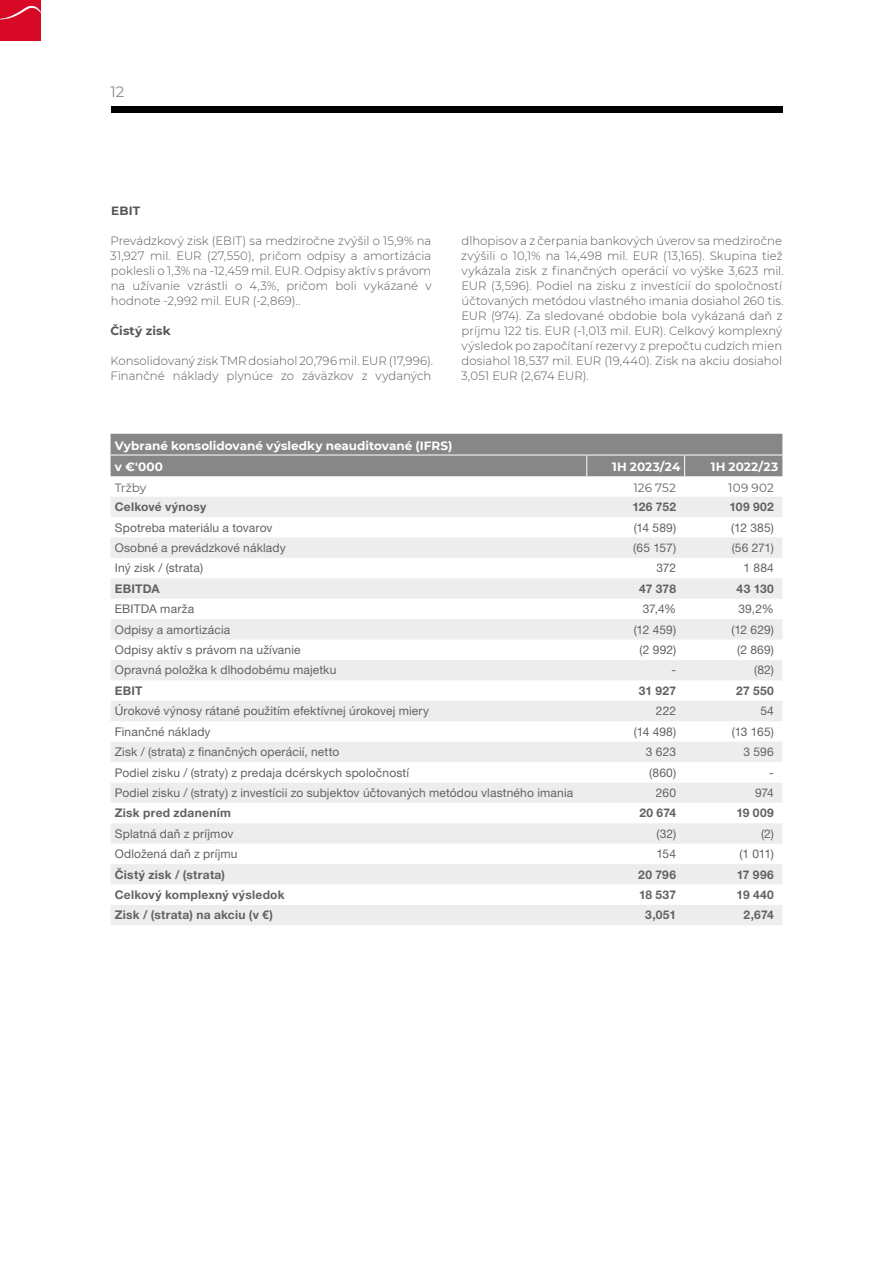
<style>
.page{position:relative;width:893px;height:1263px;background:#fff}
.page>*{position:absolute;margin:0;border:0;box-sizing:border-box;transform-origin:0 0}
.t1{font:15px "Montserrat";color:#878787}
.hlavny_text{font:300 12px/15px "Montserrat";letter-spacing:.005em;color:#575756}
.hlavny_text-2{font:12px "Helvetica Neue LT Pro";letter-spacing:.01em;color:#626261}
.hlavny_text-3{font:700 12px "Helvetica Neue LT Pro";letter-spacing:.02em;color:#626261}
.hlavny_text-4{font:700 12px "Montserrat";letter-spacing:.005em;color:#fff}
.hlavny_text-5{font:12px "Montserrat";letter-spacing:.005em;color:#626261}
.hlavny_text-6{font:700 12px "Montserrat";letter-spacing:.015em;color:#575756}
</style>
<div class="page">
<div style="left:111px;top:107px;width:671px;height:6px;background:#000"></div>
<div style="left:0;top:0;width:41px;height:41px;background:#d70926"></div>
<svg style="left:0;top:6px;width:41px;height:13px"></svg>
<svg style="left:111px;top:497px;width:671px;height:265px;fill:#ededed"></svg>
<div style="left:111px;top:783px;width:671px;height:20px;background:#ededed"></div>
<svg style="left:111px;top:823px;width:671px;height:61px;fill:#ededed"></svg>
<div style="left:111px;top:905px;width:671px;height:20px;background:#ededed"></div>
<div style="left:111px;top:434px;width:671px;height:42px;background:#878787"></div>
<p class="t1" style="left:111px;top:82px;width:15px">12</p>
<p class="hlavny_text-6" style="left:111px;top:202px;width:31px">EBIT</p>
<p class="hlavny_text" style="left:110px;top:233px;width:323px;text-align:justify">Prevádzkový zisk (EBIT) sa medziročne zvýšil o 15,9% na 31,927 mil. EUR (27,550), pričom odpisy a amortizácia poklesli o 1,3% na -12,459 mil. EUR. Odpisy aktív s právom na užívanie vzrástli o 4,3%, pričom boli vykázané v hodnote -2,992 mil. EUR (-2,869)..</p>
<p class="hlavny_text-6" style="left:110px;top:322px;width:62px">Čistý zisk</p>
<p class="hlavny_text" style="left:111px;top:353px;width:324px">Konsolidovaný zisk TMR dosiahol 20,796 mil. EUR (17,996).<br>Finančné náklady plynúce zo záväzkov z vydaných</p>
<p class="hlavny_text" style="left:461px;top:233px;width:324px">dlhopisov a z čerpania bankových úverov sa medziročne zvýšili o 10,1% na 14,498 mil. EUR (13,165). Skupina tiež vykázala zisk z finančných operácií vo výške 3,623 mil.<br>EUR (3,596). Podiel na zisku z investícií do spoločností účtovaných metódou vlastného imania dosiahol 260 tis.<br>EUR (974). Za sledované obdobie bola vykázaná daň z príjmu 122 tis. EUR (-1,013 mil. EUR). Celkový komplexný výsledok po započítaní rezervy z prepočtu cudzích mien dosiahol 18,537 mil. EUR (19,440). Zisk na akciu dosiahol 3,051 EUR (2,674 EUR).</p>
<p class="hlavny_text-4" style="left:115px;top:437px;width:339px">Vybrané konsolidované výsledky neauditované (IFRS)</p>
<p class="hlavny_text-4" style="left:115px;top:458px;width:50px">v €'000</p>
<p class="hlavny_text-4" style="left:612px;top:458px;width:70px">1H 2023/24</p>
<p class="hlavny_text-4" style="left:711px;top:458px;width:69px">1H 2022/23</p>
<p class="hlavny_text-5" style="left:115px;top:480px;width:33px">Tržby</p>
<p class="hlavny_text-5" style="left:633px;top:480px;width:44px">126 752</p>
<p class="hlavny_text-5" style="left:728px;top:480px;width:47px">109 902</p>
<p class="hlavny_text-3" style="left:115px;top:499px;width:93px">Celkové výnosy</p>
<p class="hlavny_text-3" style="left:632px;top:499px;width:45px">126 752</p>
<p class="hlavny_text-3" style="left:729px;top:499px;width:46px">109 902</p>
<p class="hlavny_text-2" style="left:115px;top:520px;width:159px">Spotreba materiálu a tovarov</p>
<p class="hlavny_text-2" style="left:634px;top:520px;width:44px">(14 589)</p>
<p class="hlavny_text-2" style="left:731px;top:520px;width:44px">(12 385)</p>
<p class="hlavny_text-2" style="left:115px;top:541px;width:173px">Osobné a prevádzkové náklady</p>
<p class="hlavny_text-2" style="left:633px;top:541px;width:44px">(65 157)</p>
<p class="hlavny_text-2" style="left:732px;top:541px;width:44px">(56 271)</p>
<p class="hlavny_text-2" style="left:115px;top:561px;width:90px">Iný zisk / (strata)</p>
<p class="hlavny_text-2" style="left:656px;top:561px;width:21px">372</p>
<p class="hlavny_text-2" style="left:743px;top:561px;width:32px">1 884</p>
<p class="hlavny_text-3" style="left:115px;top:581px;width:46px">EBITDA</p>
<p class="hlavny_text-3" style="left:639px;top:581px;width:38px">47 378</p>
<p class="hlavny_text-3" style="left:737px;top:581px;width:39px">43 130</p>
<p class="hlavny_text-2" style="left:115px;top:602px;width:81px">EBITDA marža</p>
<p class="hlavny_text-2" style="left:643px;top:602px;width:35px">37,4%</p>
<p class="hlavny_text-2" style="left:738px;top:602px;width:37px">39,2%</p>
<p class="hlavny_text-2" style="left:115px;top:622px;width:117px">Odpisy a amortizácia</p>
<p class="hlavny_text-2" style="left:634px;top:622px;width:44px">(12 459)</p>
<p class="hlavny_text-2" style="left:732px;top:622px;width:44px">(12 629)</p>
<p class="hlavny_text-2" style="left:115px;top:643px;width:187px">Odpisy aktív s právom na užívanie</p>
<p class="hlavny_text-2" style="left:640px;top:643px;width:38px">(2 992)</p>
<p class="hlavny_text-2" style="left:737px;top:643px;width:38px">(2 869)</p>
<p class="hlavny_text-2" style="left:115px;top:663px;width:223px">Opravná položka k dlhodobému majetku</p>
<p class="hlavny_text-2" style="left:671px;top:663px;width:6px">-</p>
<p class="hlavny_text-2" style="left:754px;top:663px;width:21px">(82)</p>
<p class="hlavny_text-3" style="left:115px;top:683px;width:29px">EBIT</p>
<p class="hlavny_text-3" style="left:639px;top:683px;width:39px">31 927</p>
<p class="hlavny_text-3" style="left:736px;top:683px;width:39px">27 550</p>
<p class="hlavny_text-2" style="left:115px;top:704px;width:316px">Úrokové výnosy rátané použitím efektívnej úrokovej miery</p>
<p class="hlavny_text-2" style="left:656px;top:704px;width:22px">222</p>
<p class="hlavny_text-2" style="left:760px;top:704px;width:15px">54</p>
<p class="hlavny_text-2" style="left:115px;top:724px;width:97px">Finančné náklady</p>
<p class="hlavny_text-2" style="left:634px;top:724px;width:44px">(14 498)</p>
<p class="hlavny_text-2" style="left:732px;top:724px;width:43px">(13 165)</p>
<p class="hlavny_text-2" style="left:115px;top:745px;width:226px">Zisk / (strata) z finančných operácií, netto</p>
<p class="hlavny_text-2" style="left:646px;top:745px;width:32px">3 623</p>
<p class="hlavny_text-2" style="left:743px;top:745px;width:32px">3 596</p>
<p class="hlavny_text-2" style="left:115px;top:765px;width:296px">Podiel zisku / (straty) z predaja dcérskych spoločností</p>
<p class="hlavny_text-2" style="left:649px;top:765px;width:28px">(860)</p>
<p class="hlavny_text-2" style="left:769px;top:765px;width:6px">-</p>
<p class="hlavny_text-2" style="left:115px;top:785px;width:460px">Podiel zisku / (straty) z investícii zo subjektov účtovaných metódou vlastného imania</p>
<p class="hlavny_text-2" style="left:656px;top:785px;width:22px">260</p>
<p class="hlavny_text-2" style="left:755px;top:785px;width:20px">974</p>
<p class="hlavny_text-3" style="left:115px;top:806px;width:118px">Zisk pred zdanením</p>
<p class="hlavny_text-3" style="left:639px;top:806px;width:38px">20 674</p>
<p class="hlavny_text-3" style="left:736px;top:806px;width:39px">19 009</p>
<p class="hlavny_text-2" style="left:115px;top:826px;width:120px">Splatná daň z príjmov</p>
<p class="hlavny_text-2" style="left:657px;top:826px;width:21px">(32)</p>
<p class="hlavny_text-2" style="left:761px;top:826px;width:14px">(2)</p>
<p class="hlavny_text-2" style="left:115px;top:847px;width:124px">Odložená daň z príjmu</p>
<p class="hlavny_text-2" style="left:656px;top:847px;width:21px">154</p>
<p class="hlavny_text-2" style="left:740px;top:847px;width:36px">(1 011)</p>
<p class="hlavny_text-3" style="left:115px;top:867px;width:112px">Čistý zisk / (strata)</p>
<p class="hlavny_text-3" style="left:638px;top:867px;width:39px">20 796</p>
<p class="hlavny_text-3" style="left:737px;top:867px;width:39px">17 996</p>
<p class="hlavny_text-3" style="left:115px;top:887px;width:171px">Celkový komplexný výsledok</p>
<p class="hlavny_text-3" style="left:639px;top:887px;width:39px">18 537</p>
<p class="hlavny_text-3" style="left:737px;top:887px;width:39px">19 440</p>
<p class="hlavny_text-3" style="left:115px;top:908px;width:160px">Zisk / (strata) na akciu (v €)</p>
<p class="hlavny_text-3" style="left:645px;top:908px;width:32px">3,051</p>
<p class="hlavny_text-3" style="left:744px;top:908px;width:32px">2,674</p>
</div>
